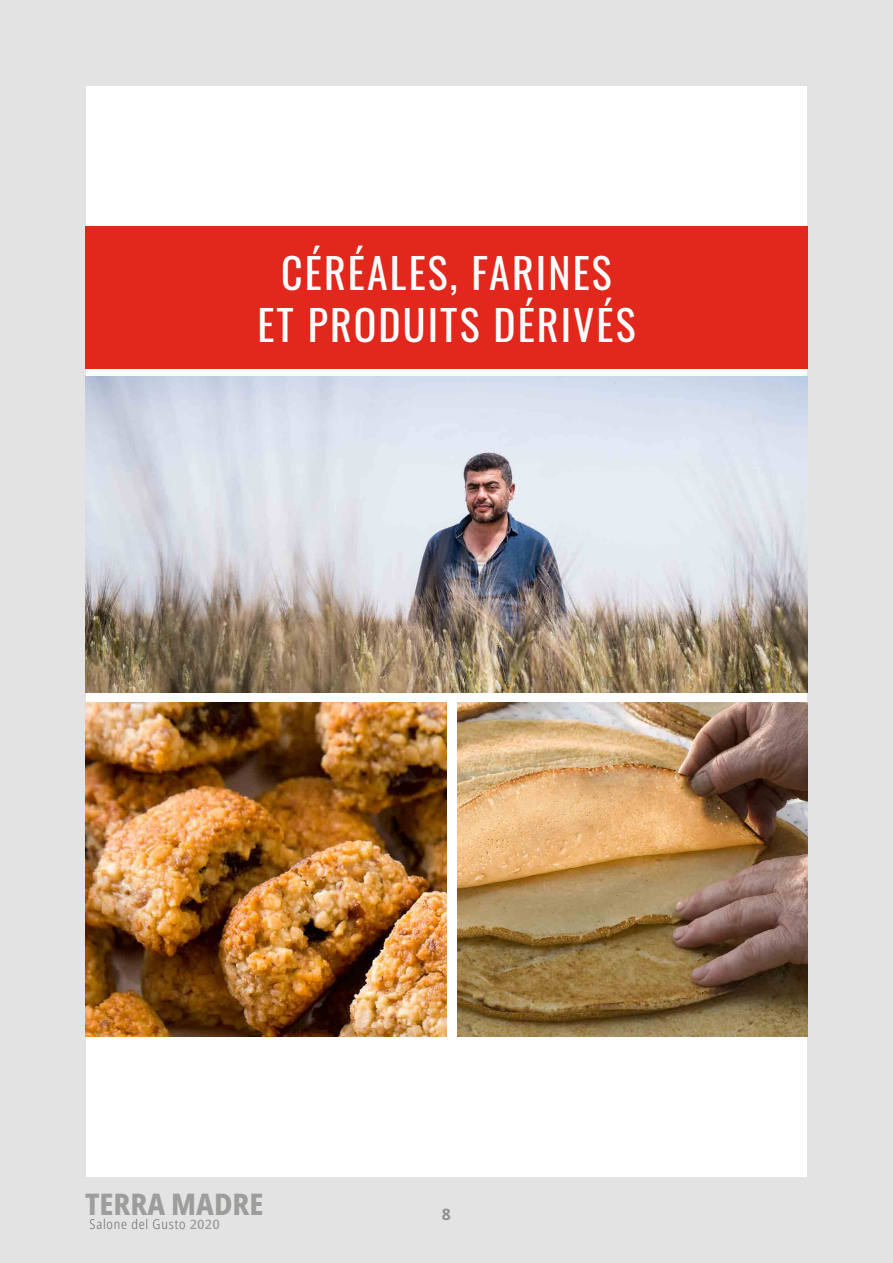
<style>
.page{position:relative;width:893px;height:1263px;background:#fff}
.page>*{position:absolute;margin:0;border:0;box-sizing:border-box;transform-origin:0 0}
.t1{font:42px/52.2px "Oswald";letter-spacing:.05em;color:#fff;text-align:center}
.t2{font:800 condensed 29.85px "Noto Sans";color:#9d9d9c}
.t3{font:700 15.75px "Noto Sans";color:#918f90}
.t4{font:300 condensed 13.5px "Noto Sans";letter-spacing:.06em;color:#706f6f}
.s1{font-weight:500;font-size:12.9px;color:#9d9d9c}
</style>
<div class="page">
<div style="left:0;top:0;width:893px;height:85px;background:#e3e3e3"></div>
<div style="left:0;top:0;width:85px;height:1263px;background:#e3e3e3"></div>
<div style="left:808px;top:0;width:85px;height:1263px;background:#e3e3e3"></div>
<div style="left:0;top:1178px;width:893px;height:85px;background:#e3e3e3"></div>
<div style="left:85px;top:226px;width:723px;height:143px;background:#e2271c"></div>
<img style="left:85px;top:376px;width:723px;height:316px">
<img style="left:457px;top:702px;width:351px;height:334px">
<img style="left:85px;top:702px;width:361px;height:334px">
<p class="t1" style="left:257px;top:243px;width:380px">CÉRÉALES, FARINES<br>ET PRODUITS DÉRIVÉS</p>
<p class="t2" style="left:85px;top:1182px;width:180px">TERRA MADRE</p>
<p class="t4" style="left:89px;top:1215px;width:132px">Salone del Gusto <span class="s1">2020</span></p>
<p class="t3" style="left:442px;top:1203px;width:11px">8</p>
</div>
